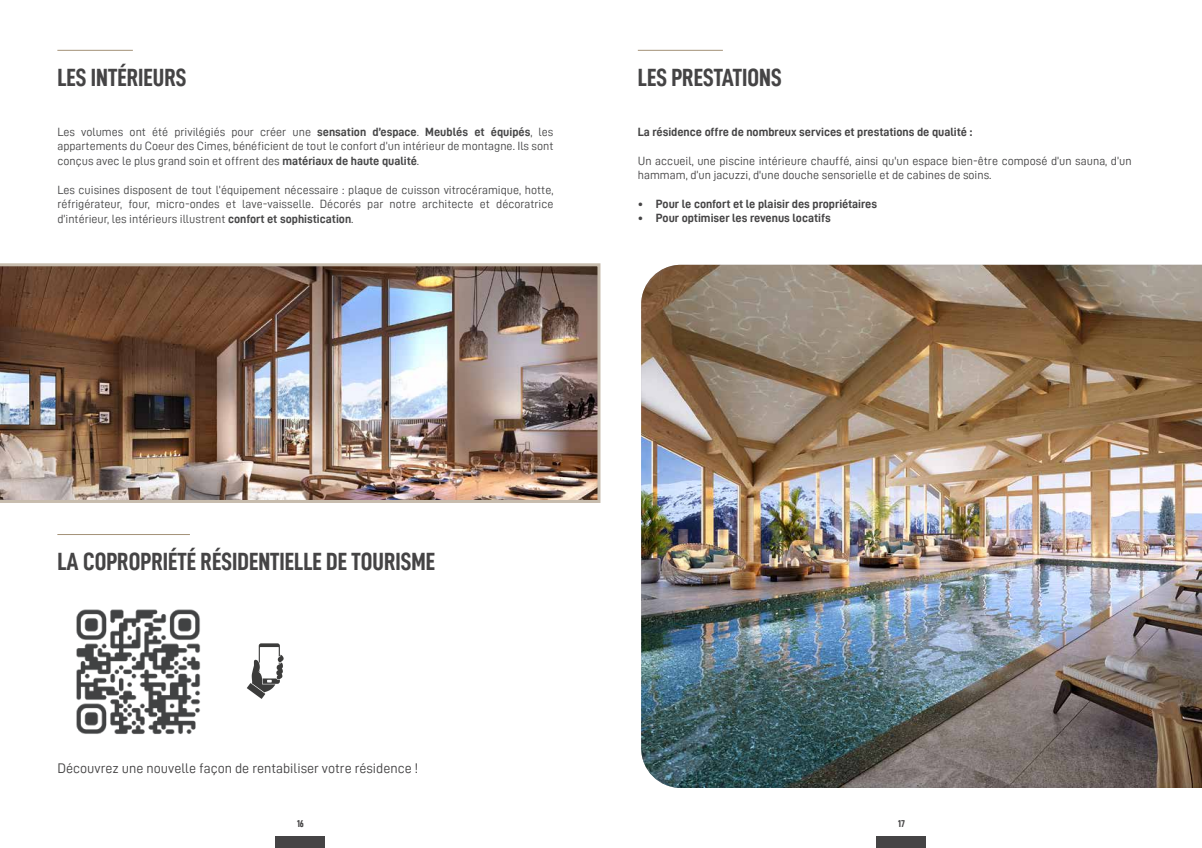
<style>
.page{position:relative;width:1202px;height:848px;background:#fff}
.page>*{position:absolute;margin:0;border:0;box-sizing:border-box;transform-origin:0 0}
.t1{font:25px "D DIN Condensed Bold";color:#454445}
.t2{font:14px "D DIN";color:#454445}
.t3{font:12px/14.4px "D DIN";color:#474748;text-align:justify}
.t4{font:12px/14.4px "D DIN";color:#454445}
.t5{font:12px "D DIN Bold";color:#454445}
.t6{font:10px "D DIN Condensed Bold";color:#454445}
.s1{font-family:"D DIN Bold"}
</style>
<div class="page">
<div style="left:276px;top:836px;width:49px;height:12px;background:#454445"></div>
<div style="left:877px;top:836px;width:49px;height:12px;background:#454445"></div>
<img style="left:641px;top:265px;width:561px;height:523px">
<img style="left:0;top:263px;width:600px;height:240px">
<hr style="left:57px;top:50px;width:76px;height:1px;background:#a39178">
<hr style="left:638px;top:50px;width:85px;height:1px;background:#a39178">
<svg style="left:247px;top:643px;width:37px;height:56px"></svg>
<img style="left:76px;top:609px;width:125px;height:125px">
<hr style="left:57px;top:534px;width:133px;height:1px;background:#a39178">
<h1 class="t1" style="left:57px;top:64px;width:131px">LES INTÉRIEURS</h1>
<h1 class="t1" style="left:638px;top:64px;width:145px">LES PRESTATIONS</h1>
<p class="t3" style="left:57px;top:124px;width:498px">Les volumes ont été privilégiés pour créer une <span class="s1">sensation d’espace</span>. <span class="s1">Meublés et équipés</span>, les appartements du Coeur des Cimes, bénéficient de tout le confort d’un intérieur de montagne. Ils sont conçus avec le plus grand soin et offrent des <span class="s1">matériaux de haute qualité</span>.</p>
<p class="t3" style="left:57px;top:182px;width:498px">Les cuisines disposent de tout l’équipement nécessaire : plaque de cuisson vitrocéramique, hotte, réfrigérateur, four, micro-ondes et lave-vaisselle. Décorés par notre architecte et décoratrice d’intérieur, les intérieurs illustrent <span class="s1">confort et sophistication</span>.</p>
<p class="t5" style="left:638px;top:125px;width:336px">La résidence offre de nombreux services et prestations de qualité :</p>
<p class="t4" style="left:638px;top:153px;width:495px">Un accueil, une piscine intérieure chauffé, ainsi qu'un espace bien-être composé d’un sauna, d’un hammam, d’un jacuzzi, d'une douche sensorielle et de cabines de soins.</p>
<p class="t5" style="left:638px;top:197px;width:241px">• Pour le confort et le plaisir des propriétaires</p>
<p class="t5" style="left:638px;top:212px;width:194px">• Pour optimiser les revenus locatifs</p>
<h1 class="t1" style="left:57px;top:548px;width:379px">LA COPROPRIÉTÉ RÉSIDENTIELLE DE TOURISME</h1>
<p class="t2" style="left:57px;top:761px;width:362px">Découvrez une nouvelle façon de rentabiliser votre résidence !</p>
<p class="t6" style="left:297px;top:818px;width:8px">16</p>
<p class="t6" style="left:898px;top:818px;width:8px">17</p>
</div>
